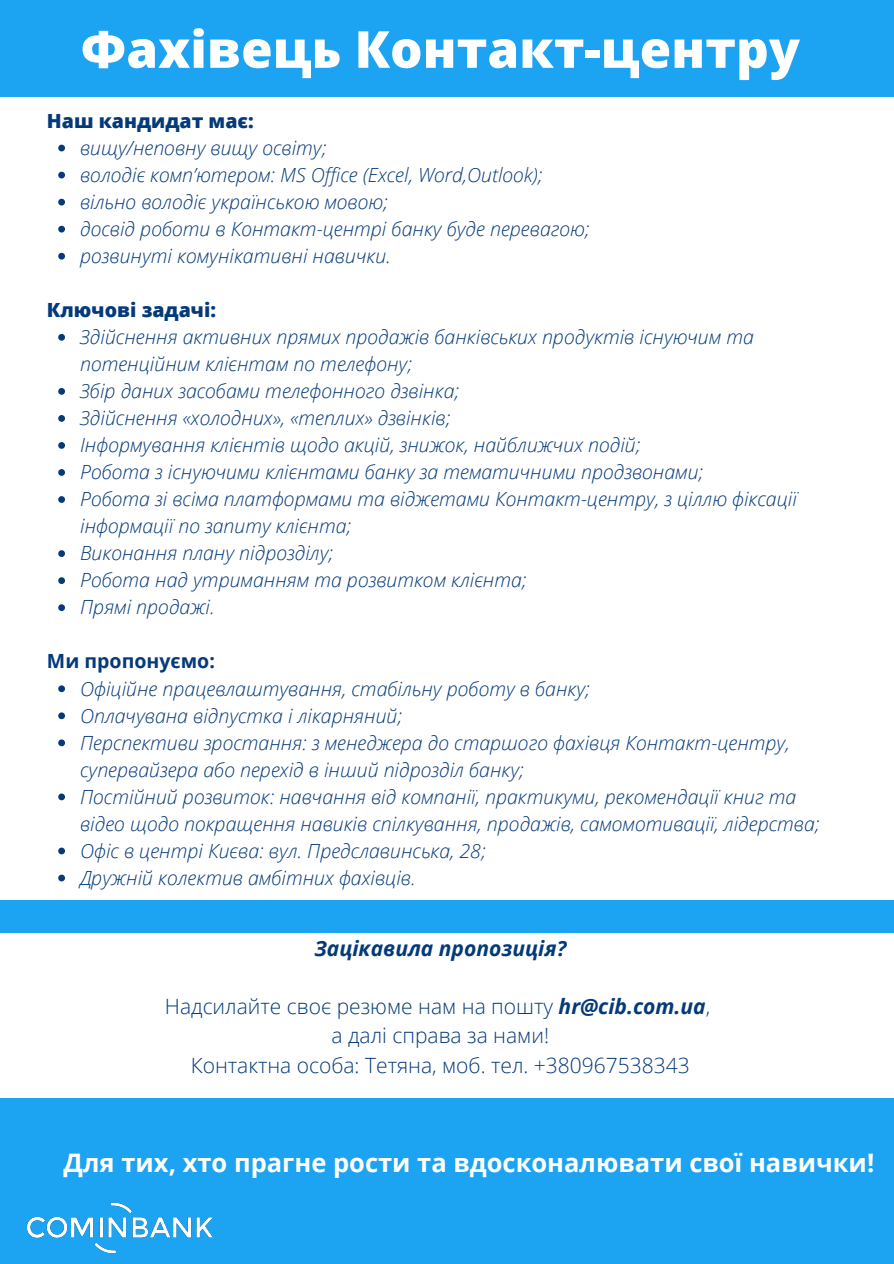
<style>
.page{position:relative;width:894px;height:1264px;background:#fff}
.page>*{position:absolute;margin:0;border:0;box-sizing:border-box;transform-origin:0 0}
.t1{font:800 51px "Open Sans";color:#fff}
.t2{font:700 25.5px "Open Sans";color:#fff}
.t3{font:300 21px/29.2px "Open Sans";color:#043a79;text-align:center}
.t4{font:italic 700 21px "Open Sans";color:#043a79}
.t5{font:italic 300 19.5px/27px "Open Sans";color:#043a79}
.t6{font:800 19.5px "Open Sans";color:#043a79}
.t7{font:700 19.5px "Open Sans";color:#043a79}
.s1{font-weight:700;font-style:italic}
</style>
<div class="page">
<div style="left:0;top:0;width:893px;height:96px;background:#1ca3f1"></div>
<svg style="left:58px;top:145px;width:7px;height:6px"></svg>
<svg style="left:58px;top:172px;width:7px;height:6px"></svg>
<svg style="left:58px;top:199px;width:7px;height:6px"></svg>
<svg style="left:58px;top:226px;width:7px;height:6px"></svg>
<svg style="left:58px;top:253px;width:7px;height:6px"></svg>
<svg style="left:58px;top:334px;width:7px;height:7px"></svg>
<svg style="left:58px;top:388px;width:7px;height:7px"></svg>
<svg style="left:58px;top:415px;width:7px;height:7px"></svg>
<svg style="left:58px;top:442px;width:7px;height:7px"></svg>
<svg style="left:58px;top:469px;width:7px;height:7px"></svg>
<svg style="left:58px;top:496px;width:7px;height:7px"></svg>
<svg style="left:58px;top:550px;width:7px;height:7px"></svg>
<svg style="left:58px;top:577px;width:7px;height:7px"></svg>
<svg style="left:58px;top:604px;width:7px;height:7px"></svg>
<svg style="left:58px;top:685px;width:7px;height:7px"></svg>
<svg style="left:58px;top:712px;width:7px;height:7px"></svg>
<svg style="left:58px;top:739px;width:7px;height:7px"></svg>
<svg style="left:58px;top:793px;width:7px;height:7px"></svg>
<svg style="left:58px;top:847px;width:7px;height:7px"></svg>
<svg style="left:58px;top:874px;width:7px;height:7px"></svg>
<div style="left:0;top:1098px;width:893px;height:165px;background:#1ca3f1"></div>
<img style="left:27px;top:1202px;width:186px;height:51px">
<div style="left:0;top:900px;width:893px;height:32px;background:#1ca3f1"></div>
<h1 class="t1" style="left:81px;top:13px;width:720px">Фахівець Контакт-центру</h1>
<p class="t6" style="left:47px;top:107px;width:208px">Наш кандидат має:</p>
<p class="t5" style="left:80px;top:134px;width:510px">вищу/неповну вищу освіту;<br>володіє комп’ютером: MS Office (Excel, Word,Outlook); вільно володіє українською мовою;<br>досвід роботи в Контакт-центрі банку буде перевагою; розвинуті комунікативні навички.</p>
<p class="t6" style="left:47px;top:296px;width:170px">Ключові задачі:</p>
<p class="t5" style="left:80px;top:323px;width:718px">Здійснення активних прямих продажів банківських продуктів існуючим та потенційним клієнтам по телефону;<br>Збір даних засобами телефонного дзвінка;<br>Здійснення «холодних», «теплих» дзвінків;<br>Інформування клієнтів щодо акцій, знижок, найближчих подій;<br>Робота з існуючими клієнтами банку за тематичними продзвонами;<br>Робота зі всіма платформами та віджетами Контакт-центру, з ціллю фіксації інформації по запиту клієнта;<br>Виконання плану підрозділу;<br>Робота над утриманням та розвитком клієнта;<br>Прямі продажі.</p>
<p class="t7" style="left:47px;top:647px;width:169px">Ми пропонуємо:</p>
<p class="t5" style="left:80px;top:674px;width:740px">Офіційне працевлаштування, стабільну роботу в банку;<br>Оплачувана відпустка і лікарняний;<br>Перспективи зростання: з менеджера до старшого фахівця Контакт-центру, супервайзера або перехід в інший підрозділ банку;<br>Постійний розвиток: навчання від компанії, практикуми, рекомендації книг та відео щодо покращення навиків спілкування, продажів, самомотивації, лідерства; Офіс в центрі Києва: вул. Предславинська, 28;<br>Дружній колектив амбітних фахівців.</p>
<p class="t4" style="left:314px;top:933px;width:253px">Зацікавила пропозиція?</p>
<p class="t3" style="left:165px;top:991px;width:546px">Надсилайте своє резюме нам на пошту <span class="s1">hr@cib.com.ua</span>, а далі справа за нами!<br>Контактна особа: Тетяна, моб. тел. +380967538343</p>
<h2 class="t2" style="left:64px;top:1144px;width:811px">Для тих, хто прагне рости та вдосконалювати свої навички!</h2>
</div>
